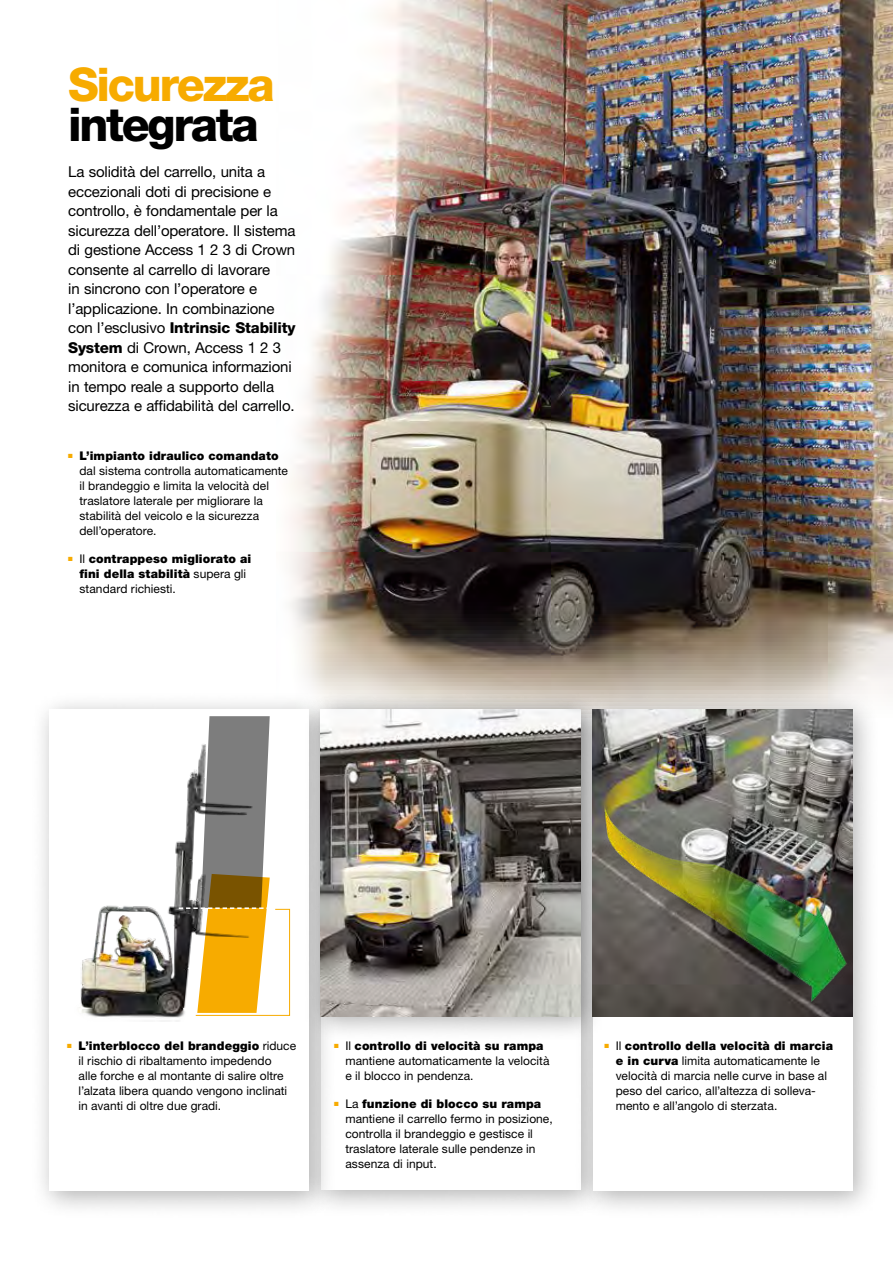
<style>
.page{position:relative;width:893px;height:1263px;background:#fff}
.page>*{position:absolute;margin:0;border:0;box-sizing:border-box;transform-origin:0 0}
.t1{font:800 46.5px "Helvetica Neue LT Std";letter-spacing:-.05em;color:#f7ab00}
.t2{font:800 46.5px "Helvetica Neue LT Std";letter-spacing:-.05em;color:#000}
.t3{font:15px/19.5px "Helvetica Neue LT Std";letter-spacing:-.01em;color:#000}
.t4{font:12px/15px "Helvetica Neue LT Std";letter-spacing:.005em;color:#000}
.t5{font:900 12px/15px "Helvetica Neue LT Std";letter-spacing:.01em;color:#000}
.s1{font-weight:800}
.s2{font-weight:900}
.s3{font-weight:400}
</style>
<div class="page">
<img style="left:293px;top:0;width:600px;height:694px">
<div style="left:302px;top:691px;width:308px;height:528px;background:#000;opacity:.3"></div>
<div style="left:321px;top:710px;width:260px;height:480px;background:#fff"></div>
<div style="left:30px;top:691px;width:308px;height:529px;background:#000;opacity:.3"></div>
<div style="left:49px;top:710px;width:260px;height:481px;background:#fff"></div>
<div style="left:574px;top:691px;width:307px;height:529px;background:#000;opacity:.3"></div>
<div style="left:593px;top:710px;width:260px;height:481px;background:#fff"></div>
<div style="left:49px;top:432px;width:257px;height:181px;background:#fff"></div>
<div style="left:303px;top:692px;width:305px;height:351px;background:#000;opacity:.3"></div>
<img style="left:321px;top:710px;width:260px;height:306px">
<img style="left:79px;top:841px;width:104px;height:180px">
<svg style="left:179px;top:716px;width:111px;height:300px"></svg>
<img style="left:593px;top:710px;width:260px;height:306px">
<img style="left:596px;top:790px;width:257px;height:226px">
<h1 class="t1" style="left:68px;top:56px;width:208px">Sicurezza</h1>
<h1 class="t2" style="left:68px;top:97px;width:192px">integrata</h1>
<p class="t3" style="left:68px;top:162px;width:229px">La solidità del carrello, unita a eccezionali doti di precisione e controllo, è fondamentale per la sicurezza dell’operatore. Il sistema di gestione Access 1 2 3 di Crown consente al carrello di lavorare<br>in sincrono con l’operatore e l’applicazione. In combinazione con l’esclusivo <span class="s1">Intrinsic Stability System</span> di Crown, Access 1 2 3 monitora e comunica informazioni in tempo reale a supporto della sicurezza e affidabilità del carrello.</p>
<p class="t4" style="left:79px;top:448px;width:210px;text-indent:-11px"><sup>■</sup> <span class="s2">L’impianto idraulico comandato </span>dal sistema controlla automaticamente il brandeggio e limita la velocità del traslatore laterale per migliorare la stabilità del veicolo e la sicurezza dell’operatore.</p>
<p class="t5" style="left:79px;top:552px;width:173px;text-indent:-11px"><sup>■</sup> <span class="s3">Il</span> contrappeso migliorato ai fini della stabilità <span class="s3">supera gli standard richiesti.</span></p>
<p class="t4" style="left:79px;top:1038px;width:219px;text-indent:-11px"><sup>■</sup> <span class="s2">L’interblocco del brandeggio</span> riduce il rischio di ribaltamento impedendo<br>alle forche e al montante di salire oltre l’alzata libera quando vengono inclinati in avanti di oltre due gradi.</p>
<p class="t4" style="left:616px;top:1038px;width:219px;text-indent:-11px"><sup>■</sup> Il <span class="s2">controllo della velocità di marcia e in curva</span> limita automaticamente le velocità di marcia nelle curve in base al peso del carico, all’altezza di solleva&shy;mento e all’angolo di sterzata.</p>
<p class="t4" style="left:345px;top:1038px;width:206px;text-indent:-11px"><sup>■</sup> Il <span class="s2">controllo di velocità su rampa </span>mantiene automaticamente la velocità e il blocco in pendenza.</p>
<p class="t4" style="left:345px;top:1096px;width:209px;text-indent:-11px"><sup>■</sup> La <span class="s2">funzione di blocco su rampa </span>mantiene il carrello fermo in posizione, controlla il brandeggio e gestisce il traslatore laterale sulle pendenze in assenza di input.</p>
</div>
